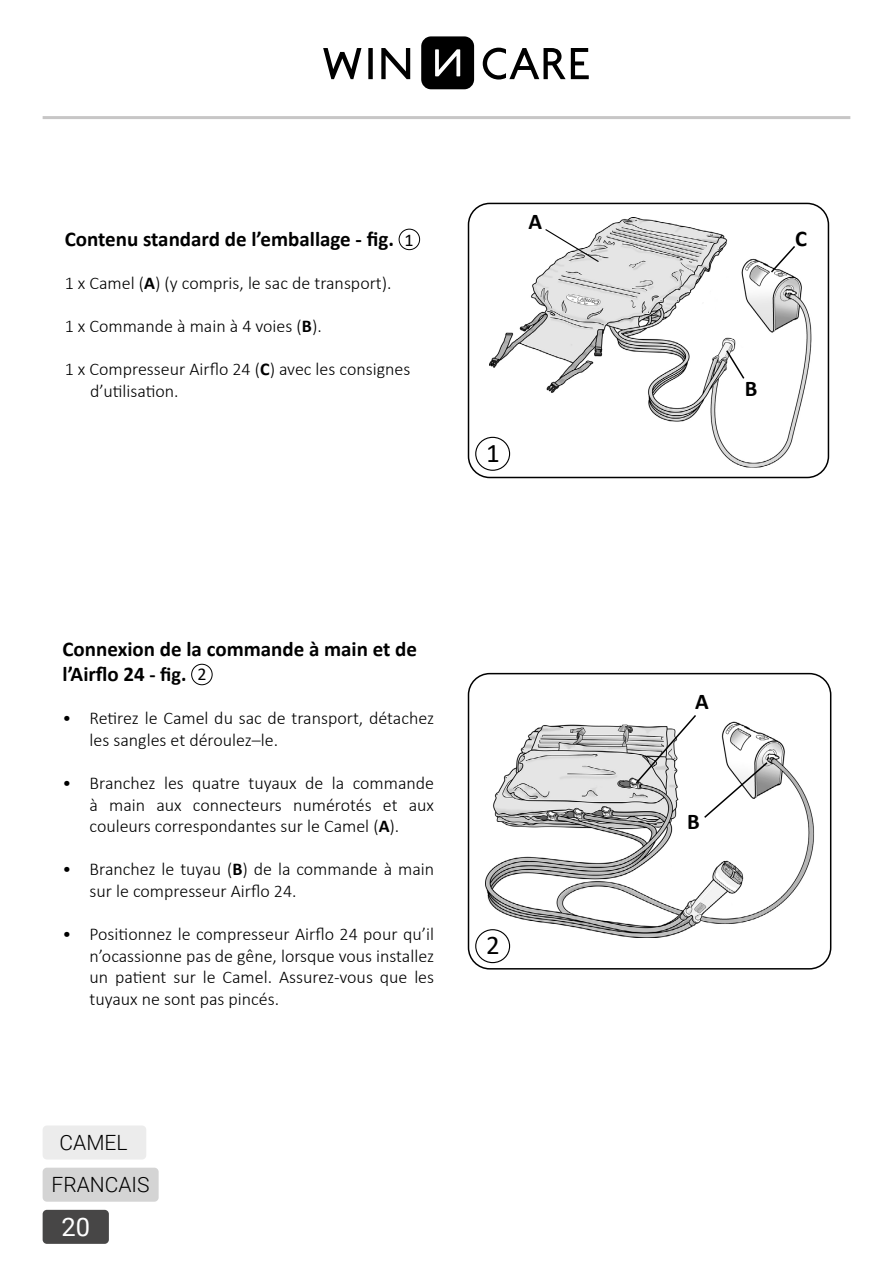
<style>
.page{position:relative;width:893px;height:1263px;background:#fff}
.page>*{position:absolute;margin:0;border:0;box-sizing:border-box;transform-origin:0 0}
.t1{font:27px "Calibri";color:#000}
.t2{font:25.5px "Roboto";color:#fff}
.t3{font:700 22.5px "Calibri";color:#000}
.t4{font:700 21px/25.2px "Calibri";color:#000}
.t5{font:300 21px "Roboto";color:#000}
.t6{font:300 18px/21.6px "Calibri";color:#000}
.s1{font-weight:400;font-size:18px}
.s2{font-weight:700}
.s3{font-size:20.25px}
</style>
<div class="page">
<div style="left:421px;top:36px;width:53px;height:53px;background:#000;border-radius:10px"></div>
<svg style="left:435px;top:49px;width:25px;height:27px"></svg>
<svg style="left:483px;top:48px;width:106px;height:32px"></svg>
<svg style="left:381px;top:48px;width:29px;height:31px"></svg>
<svg style="left:368px;top:48px;width:5px;height:31px"></svg>
<svg style="left:323px;top:48px;width:38px;height:31px"></svg>
<hr style="left:43px;top:116px;width:807px;height:3px;background:#c7c6c6">
<div style="left:43px;top:1210px;width:66px;height:34px;background:#474646;border-radius:4px"></div>
<div style="left:43px;top:1168px;width:116px;height:34px;background:#d4d4d4;border-radius:4px"></div>
<div style="left:43px;top:1125px;width:103px;height:34px;background:#ececec;border-radius:4px"></div>
<div style="left:468px;top:673px;width:363px;height:296px;border:2px solid #000;border-radius:21px"></div>
<div style="left:468px;top:203px;width:361px;height:275px;border:2px solid #000;border-radius:21px"></div>
<img style="left:485px;top:724px;width:330px;height:213px">
<svg style="left:634px;top:715px;width:135px;height:104px"></svg>
<div style="left:191px;top:664px;width:22px;height:21px;border:1px solid #000;border-radius:50%"></div>
<img style="left:489px;top:217px;width:323px;height:254px">
<svg style="left:544px;top:228px;width:56px;height:35px"></svg>
<svg style="left:769px;top:244px;width:28px;height:30px"></svg>
<svg style="left:725px;top:349px;width:21px;height:31px"></svg>
<div style="left:399px;top:229px;width:21px;height:21px;border:1px solid #000;border-radius:50%"></div>
<div style="left:475px;top:929px;width:35px;height:34px;border:1px solid #000;border-radius:50%"></div>
<div style="left:475px;top:437px;width:35px;height:34px;border:1px solid #000;border-radius:50%"></div>
<p class="t4" style="left:65px;top:226px;width:350px">Contenu standard de l’emballage - fig. <span class="s1">1</span></p>
<p class="t6" style="left:65px;top:272px;width:328px">1 x Camel (<span class="s2">A</span>) (y compris, le sac de transport).</p>
<p class="t6" style="left:65px;top:315px;width:259px">1 x Commande à main à 4 voies (<span class="s2">B</span>).</p>
<p class="t6" style="left:90px;top:358px;width:322px;text-indent:-26px">1 x Compresseur Airflo 24 (<span class="s2">C</span>) avec les consignes d’utilisation.</p>
<p class="t3" style="left:529px;top:206px;width:15px">A</p>
<h1 class="t1" style="left:486px;top:434px;width:15px">1</h1>
<p class="t4" style="left:63px;top:636px;width:356px">Connexion de la commande à main et de l’Airflo 24 <span class="s3">- fig.</span> <span class="s1">2</span></p>
<p class="t6" style="left:90px;top:707px;width:346px;text-indent:-27px">• Retirez le Camel du sac de transport, détachez les sangles et déroulez–le.</p>
<p class="t6" style="left:90px;top:772px;width:346px;text-align:justify;text-indent:-27px">• Branchez les quatre tuyaux de la commande à main aux connecteurs numérotés et aux couleurs correspondantes sur le Camel (<span class="s2">A</span>).</p>
<p class="t6" style="left:90px;top:858px;width:346px;text-indent:-27px">• Branchez le tuyau (<span class="s2">B</span>) de la commande à main sur le compresseur Airflo 24.</p>
<p class="t6" style="left:90px;top:923px;width:346px;text-align:justify;text-indent:-27px">• Positionnez le compresseur Airflo 24 pour qu’il n’ocassionne pas de gêne, lorsque vous installez un patient sur le Camel. Assurez-vous que les tuyaux ne sont pas pincés.</p>
<p class="t5" style="left:60px;top:1127px;width:69px">CAMEL</p>
<p class="t5" style="left:52px;top:1169px;width:99px">FRANCAIS</p>
<h2 class="t2" style="left:61px;top:1209px;width:30px">20</h2>
<h1 class="t1" style="left:486px;top:927px;width:15px">2</h1>
<p class="t3" style="left:795px;top:223px;width:13px">C</p>
<p class="t3" style="left:745px;top:373px;width:14px">B</p>
<p class="t3" style="left:695px;top:686px;width:15px">A</p>
<p class="t3" style="left:687px;top:806px;width:14px">B</p>
</div>
